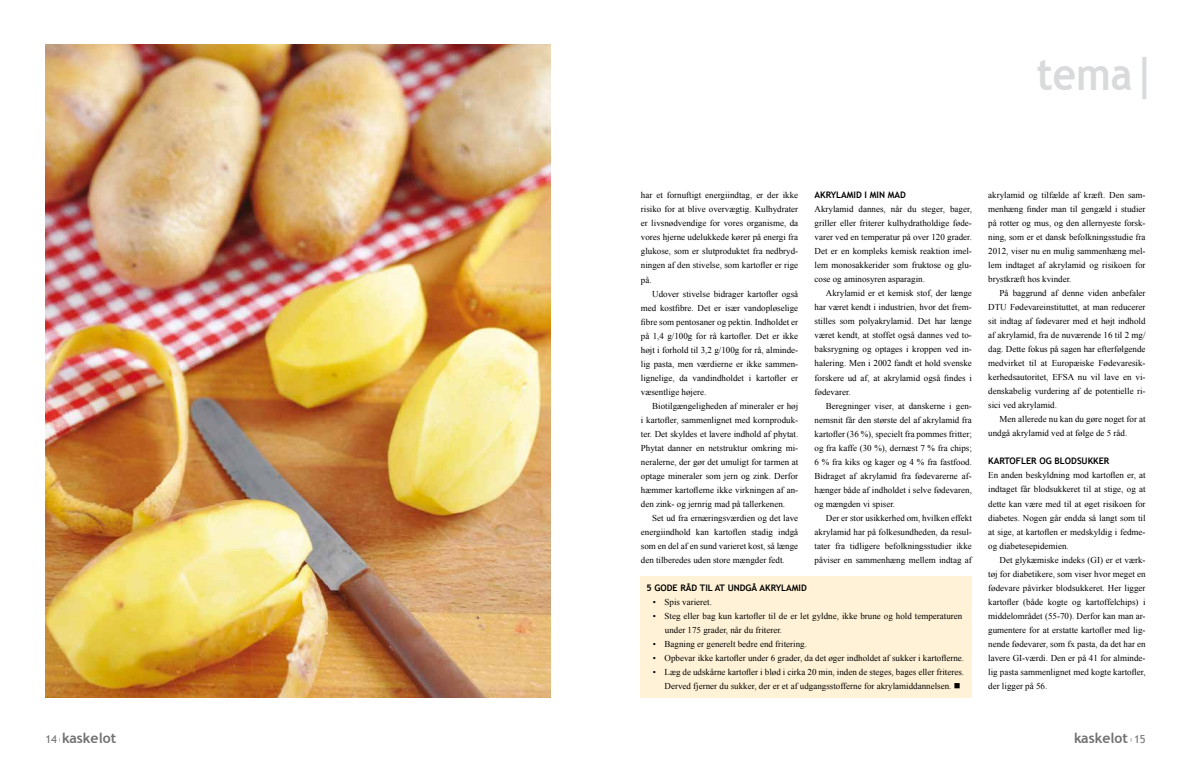
<style>
.page{position:relative;width:1191px;height:766px;background:#fff}
.page>*{position:absolute;margin:0;border:0;box-sizing:border-box;transform-origin:0 0}
.t1{font:700 45px "Trebuchet MS";color:#d9dadb;scale:.9 1}
.t2{font:700 14px "Trebuchet MS";color:#707172}
.t3{font:11px "Trebuchet MS";color:#707172}
.t4{font:9px/14px "Times New Roman";color:#000;text-align:justify}
.t5{font:700 9px "Trebuchet MS";color:#000}
.t6{font:4.1px "Trebuchet MS";color:#000}
</style>
<div class="page">
<div style="left:641px;top:575px;width:331px;height:122px;background:#fff2d6"></div>
<img style="left:45px;top:45px;width:505px;height:652px">
<h1 class="t1" style="left:1036px;top:46px;width:134px">TEMA|</h1>
<p class="t5" style="left:814px;top:189px;width:93px">AKRYLAMID I MIN MAD</p>
<p class="t4" style="left:814px;top:202px;width:159px">Akrylamid dannes, når du steger, bager, griller eller friterer kulhydratholdige føde&shy;varer ved en temperatur på over 120 grader.<br>Det er en kompleks kemisk reaktion imel&shy;lem monosakkerider som fruktose og glu&shy;cose og aminosyren asparagin.</p>
<p class="t4" style="left:814px;top:286px;width:159px;text-indent:11px">Akrylamid er et kemisk stof, der længe har været kendt i industrien, hvor det frem&shy;stilles som polyakrylamid. Det har længe været kendt, at stoffet også dannes ved to&shy;baksrygning og optages i kroppen ved in&shy;halering. Men i 2002 fandt et hold svenske forskere ud af, at akrylamid også findes i fødevarer.</p>
<p class="t4" style="left:814px;top:398px;width:159px;text-indent:11px">Beregninger viser, at danskerne i gen&shy;nemsnit får den største del af akrylamid fra kartofler (36 %), specielt fra pommes fritter; og fra kaffe (30 %), dernæst 7 % fra chips; 6 % fra kiks og kager og 4 % fra fastfood.<br>Bidraget af akrylamid fra fødevarerne af&shy;hænger både af indholdet i selve fødevaren, og mængden vi spiser.</p>
<p class="t4" style="left:814px;top:510px;width:159px;text-indent:11px">Der er stor usikkerhed om, hvilken effekt akrylamid har på folkesundheden, da resul&shy;tater fra tidligere befolkningsstudier ikke påviser en sammenhæng mellem indtag af</p>
<p class="t4" style="left:641px;top:188px;width:159px">har et fornuftigt energiindtag, er der ikke risiko for at blive overvægtig. Kulhydrater er livsnødvendige for vores organisme, da vores hjerne udelukkede kører på energi fra glukose, som er slutproduktet fra nedbryd&shy;ningen af den stivelse, som kartofler er rige på.</p>
<p class="t4" style="left:641px;top:286px;width:159px;text-indent:11px">Udover stivelse bidrager kartofler også med kostfibre. Det er især vandopløselige fibre som pentosaner og pektin. Indholdet er på 1,4 g/100g for rå kartofler. Det er ikke højt i forhold til 3,2 g/100g for rå, alminde&shy;lig pasta, men værdierne er ikke sammen&shy;lignelige, da vandindholdet i kartofler er væsentlige højere.</p>
<p class="t4" style="left:641px;top:398px;width:159px;text-indent:11px">Biotilgængeligheden af mineraler er høj i kartofler, sammenlignet med kornproduk&shy;ter. Det skyldes et lavere indhold af phytat.<br>Phytat danner en netstruktur omkring mi&shy;neralerne, der gør det umuligt for tarmen at optage mineraler som jern og zink. Derfor hæmmer kartoflerne ikke virkningen af an&shy;den zink- og jernrig mad på tallerkenen.</p>
<p class="t4" style="left:641px;top:510px;width:159px;text-indent:11px">Set ud fra ernæringsværdien og det lave energiindhold kan kartoflen stadig indgå som en del af en sund varieret kost, så længe den tilberedes uden store mængder fedt.</p>
<p class="t5" style="left:646px;top:582px;width:162px">5 GODE RÅD TIL AT UNDGÅ AKRYLAMID</p>
<p class="t4" style="left:653px;top:594px;width:61px">• Spis varieret.</p>
<p class="t4" style="left:665px;top:608px;width:299px;text-indent:-12px">• Steg eller bag kun kartofler til de er let gyldne, ikke brune og hold temperaturen under 175 grader, når du friterer.</p>
<p class="t4" style="left:653px;top:636px;width:156px">• Bagning er generelt bedre end fritering.</p>
<p class="t4" style="left:653px;top:650px;width:313px">• Opbevar ikke kartofler under 6 grader, da det øger indholdet af sukker i kartoflerne.</p>
<p class="t4" style="left:664px;top:664px;width:301px;text-indent:-12px">• Læg de udskårne kartofler i blød i cirka 20 min, inden de steges, bages eller friteres.<br>Derved fjerner du sukker, der er et af udgangsstofferne for akrylamiddannelsen. ■</p>
<p class="t4" style="left:988px;top:188px;width:159px">akrylamid og tilfælde af kræft. Den sam&shy;menhæng finder man til gengæld i studier på rotter og mus, og den allernyeste forsk&shy;ning, som er et dansk befolkningsstudie fra 2012, viser nu en mulig sammenhæng mel&shy;lem indtaget af akrylamid og risikoen for brystkræft hos kvinder.</p>
<p class="t4" style="left:988px;top:286px;width:159px;text-indent:11px">På baggrund af denne viden anbefaler DTU Fødevareinstituttet, at man reducerer sit indtag af fødevarer med et højt indhold af akrylamid, fra de nuværende 16 til 2 mg/ dag. Dette fokus på sagen har efterfølgende medvirket til at Europæiske Fødevaresik&shy;kerhedsautoritet, EFSA nu vil lave en vi&shy;denskabelig vurdering af de potentielle ri&shy;sici ved akrylamid.</p>
<p class="t4" style="left:988px;top:412px;width:159px;text-indent:11px">Men allerede nu kan du gøre noget for at undgå akrylamid ved at følge de 5 råd.</p>
<p class="t5" style="left:988px;top:455px;width:123px">KARTOFLER OG BLODSUKKER</p>
<p class="t4" style="left:988px;top:468px;width:159px">En anden beskyldning mod kartoflen er, at indtaget får blodsukkeret til at stige, og at dette kan være med til at øget risikoen for diabetes. Nogen går endda så langt som til at sige, at kartoflen er medskyldig i fedme&shy;og diabetesepidemien.</p>
<p class="t4" style="left:988px;top:552px;width:159px;text-indent:11px">Det glykæmiske indeks (GI) er et værk&shy;tøj for diabetikere, som viser hvor meget en fødevare påvirker blodsukkeret. Her ligger kartofler (både kogte og kartoffelchips) i middelområdet (55-70). Derfor kan man ar&shy;gumentere for at erstatte kartofler med lig&shy;nende fødevarer, som fx pasta, da det har en lavere GI-værdi. Den er på 41 for alminde&shy;lig pasta sammenlignet med kogte kartofler, der ligger på 56.</p>
<p class="t3" style="left:45px;top:732px;width:13px">14</p>
<p class="t6" style="left:59px;top:736px;width:4px">|</p>
<h2 class="t2" style="left:62px;top:729px;width:56px">KASKELOT</h2>
<h2 class="t2" style="left:1074px;top:729px;width:56px">KASKELOT</h2>
<p class="t6" style="left:1130px;top:736px;width:4px">|</p>
<p class="t3" style="left:1134px;top:732px;width:13px">15</p>
</div>
